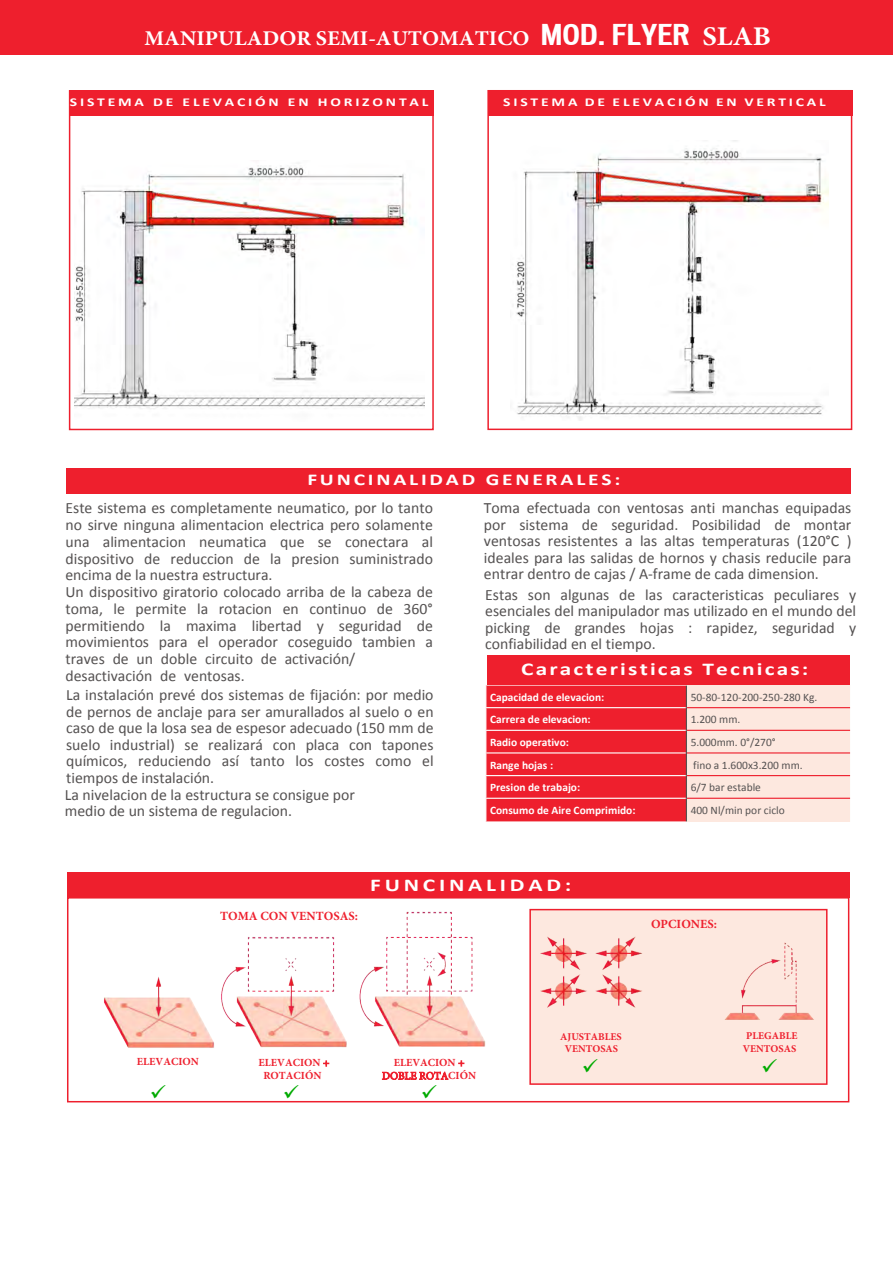
<style>
.page{position:relative;width:893px;height:1263px;background:#fff}
.page>*{position:absolute;margin:0;border:0;box-sizing:border-box;transform-origin:0 0}
.t1{font:700 21px "Minion Pro";color:#fff;scale:1.06 1}
.t2{font:700 18px "Calibri";letter-spacing:.095em;color:#fff;scale:1.3 1}
.t3{font:700 18px "Calibri";letter-spacing:.16em;color:#fff;scale:1.3 1}
.t4{font:700 16.5px "Calibri";letter-spacing:.13em;color:#fff;scale:1.3 1}
.t5{font:15.75px/16.8px "Calibri";color:#545151}
.t6{font:700 12.45px "Minion Pro";color:#ee1f2d}
.t7{font:700 12px "Calibri";letter-spacing:.18em;color:#fff;scale:1.3 1}
.t8{font:700 11.4px "Calibri";color:#fff}
.t9{font:11.4px "Calibri";color:#545151}
.t10{font:700 10.95px/13.2px "Minion Pro";color:#ee202e;text-align:center}
.t11{font:700 10.35px/12.6px "Minion Pro";color:#ee202e;text-align:center}
.s1{font-family:"Vonnes";font-stretch:condensed;font-size:27px}
.s2{font-size:27px}
.s3{font-style:inherit}
.s4{font-weight:400}
</style>
<div class="page">
<div style="left:0;top:0;width:893px;height:54px;background:#ee1f2d"></div>
<div style="left:487px;top:90px;width:365px;height:340px;border:2px solid #ee1f2d"></div>
<div style="left:69px;top:90px;width:365px;height:340px;border:2px solid #ee1f2d"></div>
<div style="left:69px;top:90px;width:365px;height:26px;background:#ee1f2d"></div>
<div style="left:488px;top:90px;width:365px;height:26px;background:#ee1f2d"></div>
<img style="left:75px;top:163px;width:350px;height:246px">
<img style="left:516px;top:148px;width:312px;height:273px">
<div style="left:529px;top:909px;width:298px;height:176px;background:#fde8df;border:2px solid #ee1f2d"></div>
<div style="left:67px;top:897px;width:782px;height:205px;border:2px solid #ee1f2d"></div>
<div style="left:67px;top:872px;width:782px;height:26px;background:#ee1f2d"></div>
<img style="left:104px;top:911px;width:382px;height:137px">
<img style="left:540px;top:936px;width:274px;height:84px">
<div style="left:66px;top:468px;width:784px;height:26px;background:#ee1f2d"></div>
<svg style="left:485px;top:685px;width:365px;height:137px;background:#f47d80"></svg>
<hr style="left:687px;top:707px;width:163px;height:1px;background:#ee1f2d">
<hr style="left:687px;top:730px;width:163px;height:1px;background:#ee1f2d">
<hr style="left:687px;top:752px;width:163px;height:1px;background:#ee1f2d">
<hr style="left:687px;top:775px;width:163px;height:1px;background:#ee1f2d">
<hr style="left:687px;top:798px;width:163px;height:1px;background:#ee1f2d">
<div style="left:487px;top:655px;width:363px;height:29px;background:#ee1f2d"></div>
<h1 class="t1" style="left:145px;top:23px;width:593px">MANIPULADOR SEMI-AUTOMATICO <span class="s1">MOD. FLYER</span> <span class="s2">SLAB</span></h1>
<p class="t7" style="left:70px;top:94px;width:277px">SISTEMA DE ELEVACIÓN EN HORIZONTAL</p>
<p class="t7" style="left:503px;top:94px;width:250px">SISTEMA DE ELEVACIÓN EN VERTICAL</p>
<p class="t4" style="left:307px;top:469px;width:242px">FUNCINALIDAD GENERALES:</p>
<p class="t5" style="left:65px;top:500px;width:369px">Este sistema es completamente neumatico, por lo tanto no sirve ninguna alimentacion electrica pero solamente una alimentacion neumatica que se conectara al dispositivo de reduccion de la presion suministrado encima de la nuestra estructura.<br>Un dispositivo giratorio colocado arriba de la cabeza de toma, le permite la rotacion en continuo de 360° permitiendo la maxima libertad y seguridad de movimientos para el operador coseguido tambien a traves de un doble circuito de activación/ desactivación de ventosas.</p>
<p class="t5" style="left:65px;top:687px;width:370px">La instalación prevé dos sistemas de fijación: por medio de pernos de anclaje para ser amurallados al suelo o en caso de que la losa sea de espesor adecuado (150 mm de suelo industrial) se realizará con placa con tapones químicos, reduciendo así tanto los costes como el tiempos de instalación.<br>La nivelacion de la estructura se consigue por<br>medio de un sistema de regulacion.</p>
<p class="t5" style="left:484px;top:500px;width:369px;text-align:justify">Toma efectuada con ventosas anti manchas equipadas por sistema de seguridad. Posibilidad de montar ventosas resistentes a las altas temperaturas (120°C ) ideales para las salidas de hornos y chasis reducile para entrar dentro de cajas / A-frame de cada dimension.</p>
<p class="t5" style="left:485px;top:586px;width:373px;text-align:justify">Estas son algunas de las caracteristicas peculiares y esenciales del manipulador mas utilizado en el mundo del picking de grandes hojas : rapidez, seguridad y confiabilidad en el tiempo.</p>
<p class="t2" style="left:521px;top:657px;width:222px">Caracteristicas Tecnicas:</p>
<p class="t8" style="left:490px;top:689px;width:116px">Capacidad de elevacion:</p>
<p class="t9" style="left:691px;top:690px;width:128px">50-80-120-200-250-280 Kg.</p>
<p class="t8" style="left:490px;top:712px;width:102px">Carrera de elevacion:</p>
<p class="t9" style="left:691px;top:712px;width:51px">1.200 mm.</p>
<p class="t8" style="left:490px;top:735px;width:80px">Radio operativo:</p>
<p class="t9" style="left:691px;top:735px;width:86px">5.000mm. 0°/270°</p>
<p class="t8" style="left:490px;top:757px;width:65px">Range hojas :</p>
<p class="t9" style="left:693px;top:757px;width:111px">fino a 1.600x3.200 mm.</p>
<p class="t8" style="left:490px;top:780px;width:92px">Presion de trabajo:</p>
<p class="t9" style="left:691px;top:780px;width:72px">6/7 bar estable</p>
<p class="t8" style="left:490px;top:803px;width:147px">Consumo de Aire Comprimido:</p>
<p class="t9" style="left:691px;top:803px;width:96px">400 Nl/min por ciclo</p>
<p class="t6" style="left:220px;top:907px;width:140px">TOMA CON VENTOSAS:</p>
<p class="t3" style="left:370px;top:874px;width:156px">FUNCINALIDAD<span class="s3">:</span></p>
<p class="t6" style="left:651px;top:915px;width:67px">OPCIONES:</p>
<p class="t10" style="left:137px;top:1055px;width:63px">ELEVACION</p>
<p class="t10" style="left:259px;top:1056px;width:72px">ELEVACION <span class="s4">+<br></span>ROTACIÓN</p>
<p class="t10" style="left:382px;top:1056px;width:96px">ELEVACION <span class="s4">+<br>DOBLE ROTA</span>CIÓN</p>
<p class="t11" style="left:560px;top:1030px;width:63px">AJUSTABLES<br>VENTOSAS</p>
<p class="t11" style="left:743px;top:1030px;width:56px">PLEGABLE<br>VENTOSAS</p>
</div>
